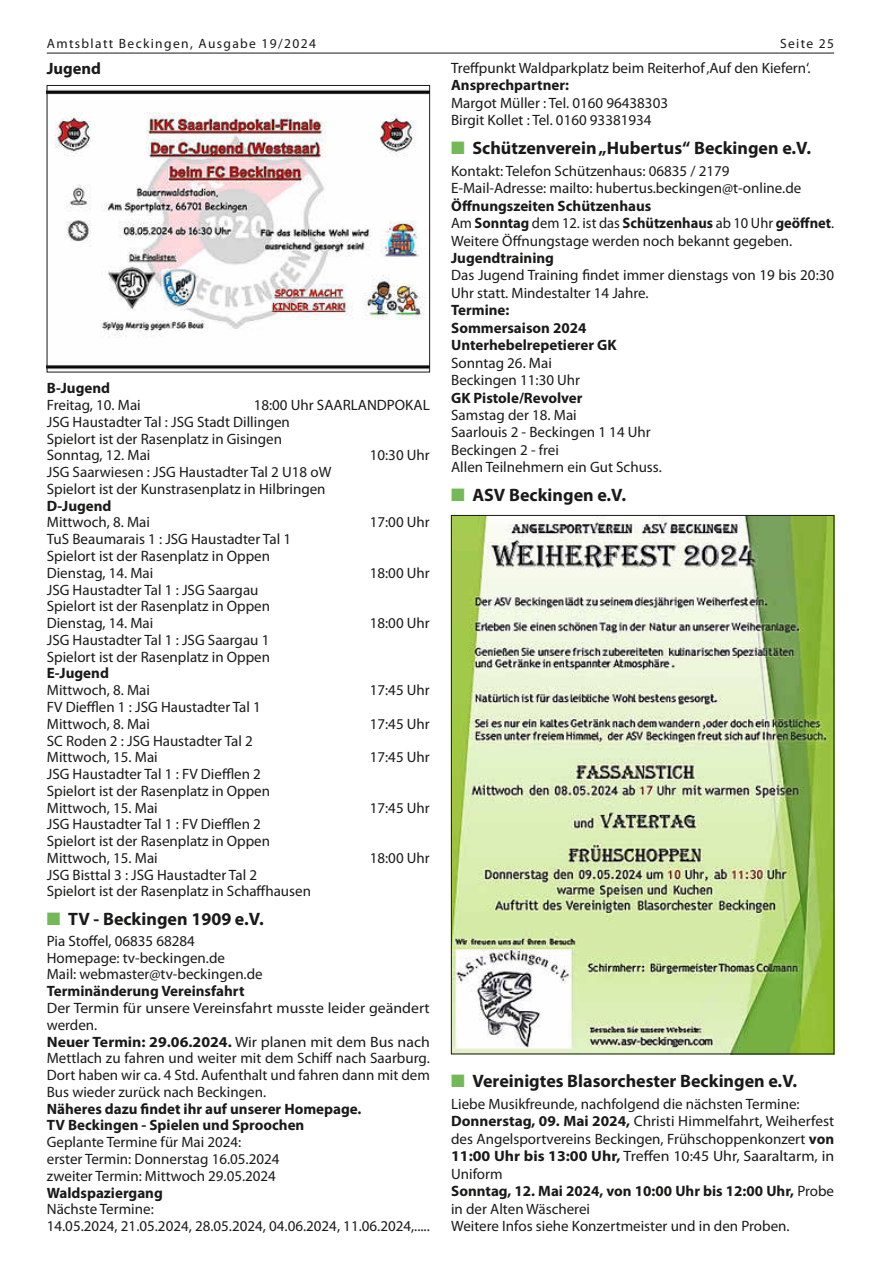
<style>
.page{position:relative;width:881px;height:1263px;background:#fff}
.page>*{position:absolute;margin:0;border:0;box-sizing:border-box;transform-origin:0 0}
.t1{font:700 18px "Myriad Pro";color:#1a1a18}
.t2{font:700 16.5px "Myriad Pro";color:#1a1a18}
.t3{font:15px/16.8px "Myriad Pro";color:#1a1a18}
.t4{font:15px/16.8px "Myriad Pro";color:#1a1a18;scale:1.05 1}
.t5{font:700 15px/17.4px "Myriad Pro";color:#1a1a18}
.t6{font:13.5px "Myriad Pro";letter-spacing:.1em;color:#1a1a18}
.s1{color:#73b958}
.s2{font-weight:700}
</style>
<div class="page">
<hr style="left:47px;top:53px;width:786px;height:1px;background:#1a1a18">
<img style="left:453px;top:517px;width:378px;height:535px">
<img style="left:49px;top:89px;width:378px;height:281px">
<div style="left:47px;top:85px;width:382px;height:287px;border:1px solid #1a1a18"></div>
<p class="t6" style="left:47px;top:35px;width:270px">Amtsblatt Beckingen, Ausgabe 19/2024</p>
<p class="t6" style="left:779px;top:35px;width:55px">Seite 25</p>
<p class="t3" style="left:451px;top:59px;width:361px">Treffpunkt Waldparkplatz beim Reiterhof ‚Auf den Kiefern‘.</p>
<p class="t5" style="left:451px;top:76px;width:119px">Ansprechpartner:</p>
<p class="t3" style="left:451px;top:94px;width:218px;line-height:17.4px">Margot Müller : Tel. 0160 96438303<br>Birgit Kollet : Tel. 0160 93381934</p>
<p class="t1" style="left:451px;top:136px;width:361px"><span class="s1">■</span> Schützenverein „Hubertus“ Beckingen e.V.</p>
<p class="t3" style="left:451px;top:162px;width:351px;line-height:17.4px">Kontakt: Telefon Schützenhaus: 06835 / 2179<br>E-Mail-Adresse: mailto: hubertus.beckingen@t-online.de</p>
<p class="t3" style="left:451px;top:197px;width:384px;line-height:17.4px"><span class="s2">Öffnungszeiten Schützenhaus<br></span>Am <span class="s2">Sonntag</span> dem 12. ist das <span class="s2">Schützenhaus</span> ab 10 Uhr <span class="s2">geöffnet</span>.<br>Weitere Öffnungstage werden noch bekannt gegeben.</p>
<p class="t5" style="left:451px;top:249px;width:104px">Jugendtraining</p>
<p class="t3" style="left:451px;top:266px;width:384px;line-height:17.4px">Das Jugend Training findet immer dienstags von 19 bis 20:30<br>Uhr statt. Mindestalter 14 Jahre.</p>
<p class="t5" style="left:451px;top:301px;width:167px">Termine:<br>Sommersaison 2024<br>Unterhebelrepetierer GK</p>
<p class="t3" style="left:451px;top:354px;width:130px;line-height:17.4px">Sonntag 26. Mai<br>Beckingen 11:30 Uhr</p>
<p class="t5" style="left:451px;top:388px;width:133px">GK Pistole/Revolver</p>
<p class="t3" style="left:451px;top:406px;width:212px;line-height:17.4px">Samstag der 18. Mai<br>Saarlouis 2 - Beckingen 1 14 Uhr<br>Beckingen 2 - frei<br>Allen Teilnehmern ein Gut Schuss.</p>
<p class="t1" style="left:451px;top:483px;width:176px"><span class="s1">■</span> ASV Beckingen e.V.</p>
<p class="t2" style="left:47px;top:58px;width:56px">Jugend</p>
<p class="t5" style="left:47px;top:379px;width:65px">B-Jugend</p>
<p class="t3" style="left:47px;top:396px;width:95px">Freitag, 10. Mai</p>
<p class="t3" style="left:47px;top:396px;width:384px;text-indent:207px">18:00 Uhr SAARLANDPOKAL<br>JSG Haustadter Tal : JSG Stadt Dillingen<br>Spielort ist der Rasenplatz in Gisingen<br>Sonntag, 12. Mai</p>
<p class="t3" style="left:369px;top:447px;width:62px">10:30 Uhr</p>
<p class="t3" style="left:47px;top:463px;width:286px">JSG Saarwiesen : JSG Haustadter Tal 2 U18 oW<br>Spielort ist der Kunstrasenplatz in Hilbringen</p>
<p class="t5" style="left:47px;top:496px;width:66px">D-Jugend</p>
<p class="t3" style="left:47px;top:514px;width:105px">Mittwoch, 8. Mai</p>
<p class="t3" style="left:369px;top:514px;width:62px">17:00 Uhr</p>
<p class="t3" style="left:47px;top:531px;width:246px">TuS Beaumarais 1 : JSG Haustadter Tal 1<br>Spielort ist der Rasenplatz in Oppen<br>Dienstag, 14. Mai</p>
<p class="t3" style="left:369px;top:564px;width:62px">18:00 Uhr</p>
<p class="t3" style="left:47px;top:581px;width:225px">JSG Haustadter Tal 1 : JSG Saargau<br>Spielort ist der Rasenplatz in Oppen<br>Dienstag, 14. Mai</p>
<p class="t3" style="left:369px;top:614px;width:62px">18:00 Uhr</p>
<p class="t3" style="left:47px;top:631px;width:225px">JSG Haustadter Tal 1 : JSG Saargau 1<br>Spielort ist der Rasenplatz in Oppen</p>
<p class="t5" style="left:47px;top:664px;width:64px">E-Jugend</p>
<p class="t3" style="left:47px;top:681px;width:105px">Mittwoch, 8. Mai</p>
<p class="t3" style="left:369px;top:681px;width:62px">17:45 Uhr</p>
<p class="t3" style="left:47px;top:698px;width:215px">FV Diefflen 1 : JSG Haustadter Tal 1<br>Mittwoch, 8. Mai</p>
<p class="t3" style="left:369px;top:715px;width:62px">17:45 Uhr</p>
<p class="t3" style="left:47px;top:732px;width:207px">SC Roden 2 : JSG Haustadter Tal 2<br>Mittwoch, 15. Mai</p>
<p class="t3" style="left:47px;top:765px;width:225px">JSG Haustadter Tal 1 : FV Diefflen 2<br>Spielort ist der Rasenplatz in Oppen<br>Mittwoch, 15. Mai</p>
<p class="t3" style="left:47px;top:816px;width:225px">JSG Haustadter Tal 1 : FV Diefflen 2<br>Spielort ist der Rasenplatz in Oppen<br>Mittwoch, 15. Mai</p>
<p class="t3" style="left:369px;top:749px;width:62px">17:45 Uhr</p>
<p class="t3" style="left:369px;top:799px;width:62px">17:45 Uhr</p>
<p class="t3" style="left:369px;top:849px;width:62px">18:00 Uhr</p>
<p class="t3" style="left:47px;top:866px;width:265px">JSG Bisttal 3 : JSG Haustadter Tal 2<br>Spielort ist der Rasenplatz in Schaffhausen</p>
<p class="t1" style="left:47px;top:907px;width:218px"><span class="s1">■</span> TV - Beckingen 1909 e.V.</p>
<p class="t3" style="left:47px;top:932px;width:217px">Pia Stoffel, 06835 68284<br>Homepage: tv-beckingen.de<br>Mail: webmaster@tv-beckingen.de</p>
<p class="t5" style="left:47px;top:982px;width:199px">Terminänderung Vereinsfahrt</p>
<p class="t4" style="left:47px;top:999px;width:366px">Der Termin für unsere Vereinsfahrt musste leider geändert werden.<br><span class="s2">Neuer Termin: 29.06.2024.</span> Wir planen mit dem Bus nach Mettlach zu fahren und weiter mit dem Schiff nach Saarburg.<br>Dort haben wir ca. 4 Std. Aufenthalt und fahren dann mit dem Bus wieder zurück nach Beckingen.</p>
<p class="t5" style="left:47px;top:1100px;width:316px;line-height:16.8px">Näheres dazu findet ihr auf unserer Homepage.<br>TV Beckingen - Spielen und Sproochen</p>
<p class="t3" style="left:47px;top:1133px;width:234px">Geplante Termine für Mai 2024: erster Termin: Donnerstag 16.05.2024 zweiter Termin: Mittwoch 29.05.2024</p>
<p class="t5" style="left:47px;top:1183px;width:117px">Waldspaziergang</p>
<p class="t3" style="left:47px;top:1200px;width:384px">Nächste Termine:<br>14.05.2024, 21.05.2024, 28.05.2024, 04.06.2024, 11.06.2024,.....</p>
<p class="t1" style="left:451px;top:1069px;width:347px"><span class="s1">■</span> Vereinigtes Blasorchester Beckingen e.V.</p>
<p class="t3" style="left:451px;top:1095px;width:384px;line-height:17.4px">Liebe Musikfreunde, nachfolgend die nächsten Termine:<br><span class="s2">Donnerstag, 09. Mai 2024,</span> Christi Himmelfahrt, Weiherfest des Angelsportvereins Beckingen, Frühschoppenkonzert <span class="s2">von 11:00 Uhr bis 13:00 Uhr,</span> Treffen 10:45 Uhr, Saaraltarm, in Uniform<br><span class="s2">Sonntag, 12. Mai 2024, von 10:00 Uhr bis 12:00 Uhr,</span> Probe in der Alten Wäscherei<br>Weitere Infos siehe Konzertmeister und in den Proben.</p>
</div>
